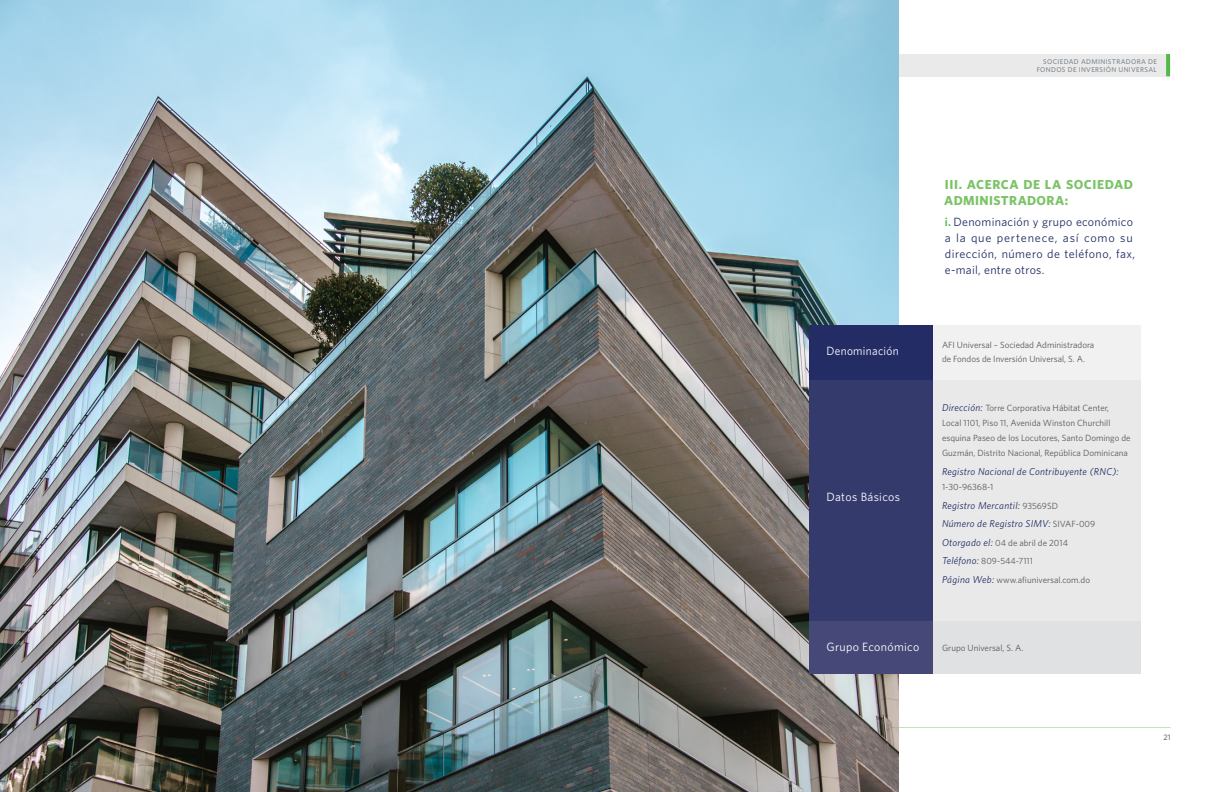
<style>
.page{position:relative;width:1224px;height:792px;background:#fff}
.page>*{position:absolute;margin:0;border:0;box-sizing:border-box;transform-origin:0 0}
.t1{font:700 13px/16px "Whitney";letter-spacing:.04em;color:#7bc366}
.t2{font:12px/16px "Whitney";letter-spacing:.025em;color:#232c64}
.t3{font:12px "Whitney";letter-spacing:.025em;color:#fff}
.t4{font:12px "Whitney";letter-spacing:.025em;color:#fff;scale:.95 1}
.t5{font:italic 10px/18.6px "Whitney";letter-spacing:.025em;color:#232c64}
.t6{font:9px/15px "Whitney";color:#58595b}
.t7{font:500 8px "Whitney";color:#6d6e71}
.t8{font:500 7px/8.4px "Whitney";letter-spacing:.05em;color:#7d868c;text-align:right}
.s1{font-weight:600;color:#54b948}
.s2{font-style:italic;font-size:10px;color:#232c64}
.s3{font-style:normal;font-size:9px;color:#58595b}
</style>
<div class="page">
<div style="left:54px;top:54px;width:1116px;height:22px;background:#eaeaeb"></div>
<hr style="left:684px;top:727px;width:487px;height:1px;background:#acd69c">
<svg style="left:1166px;top:54px;width:4px;height:22px"></svg>
<img style="left:0;top:0;width:899px;height:792px">
<div style="left:923px;top:325px;width:218px;height:55px;background:#f1f1f2"></div>
<div style="left:923px;top:619px;width:218px;height:54px;background:#e0e1e2"></div>
<div style="left:923px;top:380px;width:218px;height:240px;background:#e9e9ea"></div>
<div style="left:809px;top:325px;width:124px;height:55px;background:#232c64"></div>
<div style="left:809px;top:619px;width:124px;height:54px;background:#464878"></div>
<div style="left:809px;top:380px;width:124px;height:240px;background:#353a6d"></div>
<p class="t8" style="left:1037px;top:57px;width:122px">SOCIEDAD ADMINISTRADORA DE<br>FONDOS DE INVERSIÓN UNIVERSAL</p>
<h1 class="t1" style="left:944px;top:176px;width:190px">III. ACERCA DE LA SOCIEDAD<br>ADMINISTRADORA:</h1>
<h2 class="t2" style="left:945px;top:213px;width:192px"><span class="s1">i.</span> Denominación y grupo económico a la que pertenece, así como su dirección, número de teléfono, fax, e-mail, entre otros.</h2>
<h2 class="t4" style="left:827px;top:343px;width:78px">Denominación</h2>
<h2 class="t3" style="left:827px;top:490px;width:75px">Datos Básicos</h2>
<h2 class="t3" style="left:827px;top:640px;width:94px">Grupo Económico</h2>
<p class="t6" style="left:942px;top:338px;width:154px;line-height:14px">AFI Universal – Sociedad Administradora de Fondos de Inversión Universal, S. A.</p>
<p class="t6" style="left:942px;top:401px;width:190px"><span class="s2">Dirección:</span> Torre Corporativa Hábitat Center, Local 1101, Piso 11, Avenida Winston Churchill esquina Paseo de los Locutores, Santo Domingo de Guzmán, Distrito Nacional, República Dominicana</p>
<p class="t5" style="left:942px;top:462px;width:178px">Registro Nacional de Contribuyente (RNC):</p>
<p class="t6" style="left:942px;top:479px;width:53px">1-30-96368-1</p>
<p class="t5" style="left:942px;top:496px;width:155px">Registro Mercantil: <span class="s3">93569SD<br></span>Número de Registro SIMV: <span class="s3">SIVAF-009</span></p>
<p class="t6" style="left:942px;top:533px;width:150px;line-height:18.6px"><span class="s2">Otorgado el:</span> 04 de abril de 2014<br><span class="s2">Teléfono:</span> 809-544-7111<br><span class="s2">Página Web:</span> www.afiuniversal.com.do</p>
<p class="t6" style="left:942px;top:640px;width:83px">Grupo Universal, S. A.</p>
<p class="t7" style="left:1163px;top:732px;width:9px">21</p>
</div>
